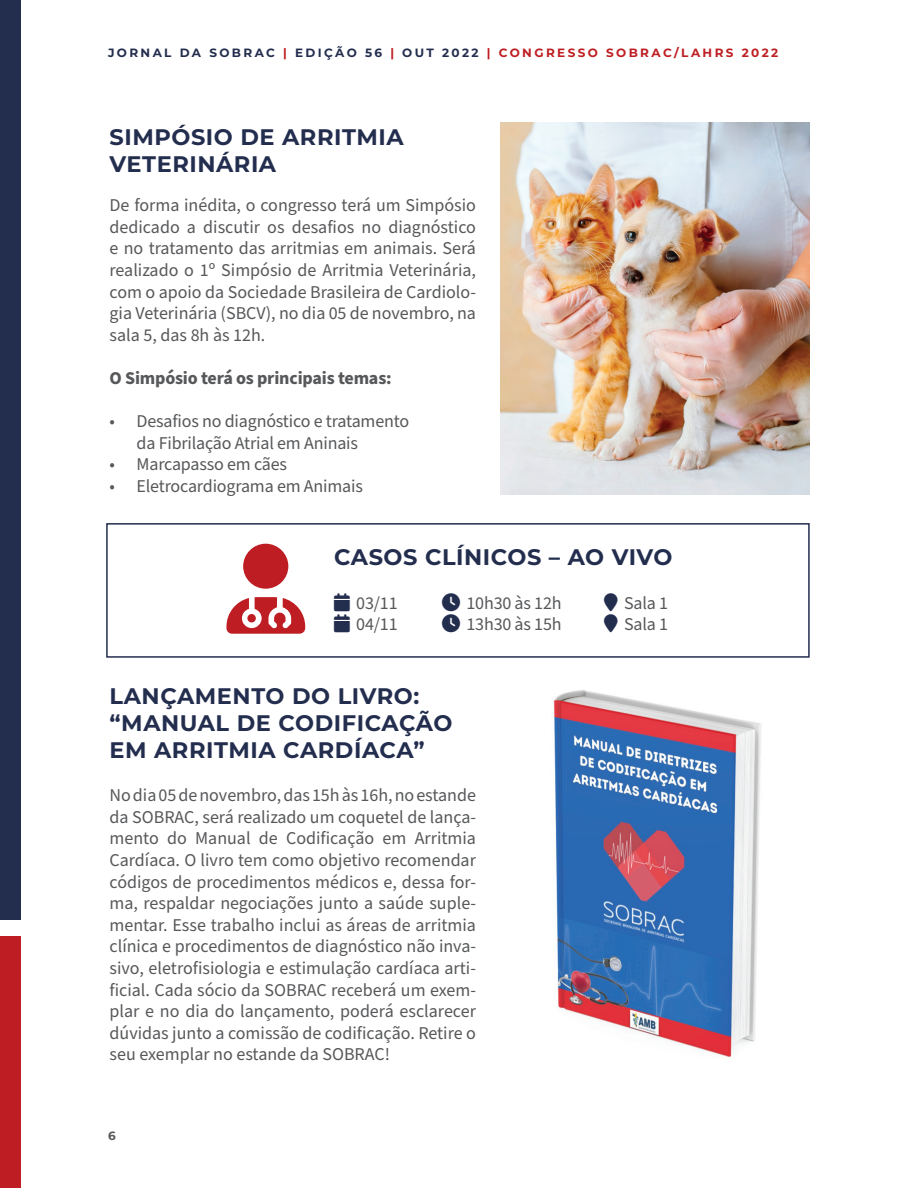
<style>
.page{position:relative;width:918px;height:1188px;background:#fff}
.page>*{position:absolute;margin:0;border:0;box-sizing:border-box;transform-origin:0 0}
.t1{font:700 22.5px/27px "Montserrat";letter-spacing:.025em;color:#232d4e}
.t2{font:18px/21.6px "Source Sans Pro";letter-spacing:-.01em;color:#57585a;text-align:justify}
.t3{font:700 18px "Source Sans Pro";letter-spacing:-.01em;color:#57585a}
.t4{font:700 12px "Montserrat";letter-spacing:.2em;color:#232d4e}
.t5{font:700 12px "Montserrat";color:#57585a}
.s1{color:#be1e23}
.s2{color:#232d4e}
</style>
<div class="page">
<div style="left:0;top:0;width:21px;height:920px;background:#232d4e"></div>
<div style="left:0;top:936px;width:21px;height:252px;background:#be1e23"></div>
<div style="left:106px;top:523px;width:704px;height:135px;border:2px solid #232d4e"></div>
<img style="left:500px;top:123px;width:310px;height:371px">
<img style="left:553px;top:690px;width:209px;height:367px">
<p class="t4" style="left:108px;top:44px;width:672px">JORNAL DA SOBRAC <span class="s1">|</span> EDIÇÃO 56 <span class="s1">|</span> OUT 2022 <span class="s1">| CONGRESSO SOBRAC/LAHRS 2022</span></p>
<p class="t1" style="left:110px;top:122px;width:296px">SIMPÓSIO DE ARRITMIA<br>VETERINÁRIA</p>
<p class="t2" style="left:110px;top:195px;width:368px">De forma inédita, o congresso terá um Simpósio dedicado a discutir os desafios no diagnóstico e no tratamento das arritmias em animais. Será realizado o 1º Simpósio de Arritmia Veterinária, com o apoio da Sociedade Brasileira de Cardiolo&shy;gia Veterinária (SBCV), no dia 05 de novembro, na sala 5, das 8h às 12h.</p>
<p class="t3" style="left:110px;top:366px;width:284px">O Simpósio terá os principais temas:</p>
<p class="t2" style="left:137px;top:411px;width:274px;text-indent:-27px">• Desafios no diagnóstico e tratamento da Fibrilação Atrial em Aninais</p>
<p class="t2" style="left:110px;top:454px;width:179px">• Marcapasso em cães</p>
<p class="t2" style="left:110px;top:476px;width:255px">• Eletrocardiograma em Animais</p>
<p class="t1" style="left:334px;top:543px;width:340px">CASOS CLÍNICOS – AO VIVO</p>
<p class="t2" style="left:334px;top:592px;width:65px"><span class="s2">●■</span> 03/11</p>
<p class="t2" style="left:442px;top:592px;width:121px"><span class="s2">●□</span> 10h30 às 12h</p>
<p class="t2" style="left:624px;top:592px;width:45px">Sala 1</p>
<p class="t2" style="left:334px;top:614px;width:65px"><span class="s2">●■</span> 04/11</p>
<p class="t2" style="left:442px;top:614px;width:121px"><span class="s2">●□</span> 13h30 às 15h</p>
<p class="t2" style="left:624px;top:614px;width:45px">Sala 1</p>
<p class="t1" style="left:110px;top:681px;width:344px">LANÇAMENTO DO LIVRO: “MANUAL DE CODIFICAÇÃO<br>EM ARRITMIA CARDÍACA”</p>
<p class="t2" style="left:110px;top:785px;width:368px">No dia 05 de novembro, das 15h às 16h, no estande da SOBRAC, será realizado um coquetel de lança&shy;mento do Manual de Codificação em Arritmia Cardíaca. O livro tem como objetivo recomendar códigos de procedimentos médicos e, dessa for&shy;ma, respaldar negociações junto a saúde suple&shy;mentar. Esse trabalho inclui as áreas de arritmia clínica e procedimentos de diagnóstico não inva&shy;sivo, eletrofisiologia e estimulação cardíaca arti&shy;ficial. Cada sócio da SOBRAC receberá um exem&shy;plar e no dia do lançamento, poderá esclarecer dúvidas junto a comissão de codificação. Retire o seu exemplar no estande da SOBRAC!</p>
<p class="t5" style="left:108px;top:1127px;width:9px">6</p>
</div>
